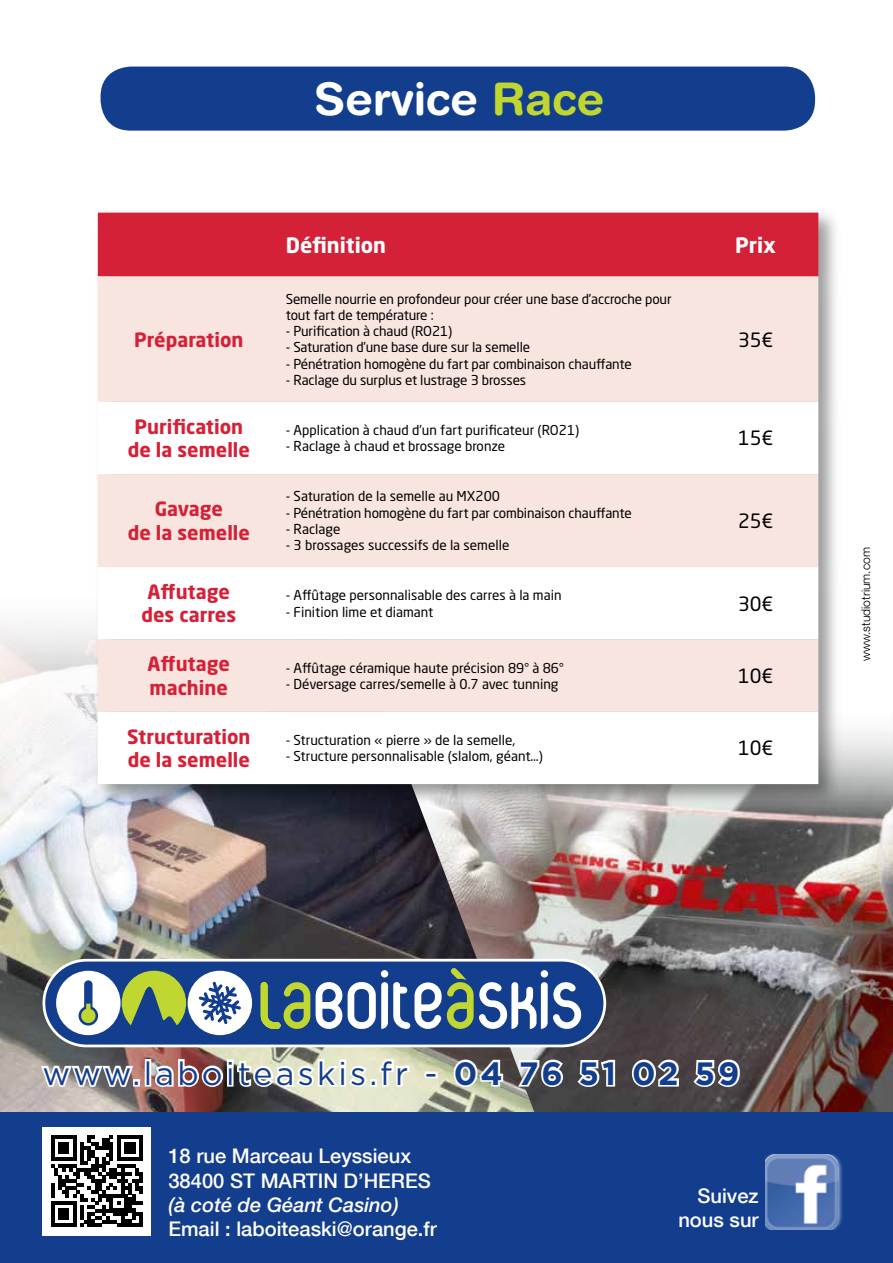
<style>
.page{position:relative;width:893px;height:1263px;background:#fff}
.page>*{position:absolute;margin:0;border:0;box-sizing:border-box;transform-origin:0 0}
.t1{font:700 45px "Helvetica Rounded LT Std";color:#fff}
.t2{font:32.25px "Gotham";letter-spacing:.1em;color:#133d8d}
.t3{font:700 21px "Neo Sans Std";color:#fff}
.t4{font:500 20.1px/24.2px "Helvetica Neue LT Com";color:#fff}
.t5{font:italic 500 20.1px "Helvetica Neue";color:#fff}
.t6{font:700 19.5px/23.4px "Neo Sans Std";color:#d52138;text-align:center}
.t7{font:19.5px "Neo Sans Std";color:#000}
.t8{font:13.5px/16.2px "Neo Sans Std";letter-spacing:-.01em;color:#000}
.t9{font:300 12.15px "Helvetica Neue LT Com";color:#000}
.s1{color:#bfd730}
.s2{font-weight:700}
</style>
<div class="page">
<img style="left:535px;top:731px;width:357px;height:381px">
<img style="left:0;top:621px;width:535px;height:491px">
<svg style="left:892px;top:730px;width:1px;height:382px"></svg>
<div style="left:0;top:1112px;width:893px;height:151px;background:#133d8d"></div>
<div style="left:765px;top:1155px;width:77px;height:75px;background:#fff;opacity:.75"></div>
<div style="left:765px;top:1155px;width:74px;height:75px;background:#fff;opacity:.75"></div>
<div style="left:43px;top:1127px;width:108px;height:108px;background:#fff"></div>
<svg style="left:51px;top:1135px;width:92px;height:92px"></svg>
<svg style="left:43px;top:959px;width:563px;height:88px"></svg>
<div style="left:45px;top:961px;width:558px;height:83px;background:#133d8d;border-radius:42px"></div>
<svg style="left:316px;top:982px;width:26px;height:47px"></svg>
<div style="left:56px;top:971px;width:65px;height:64px;background:#fff;border-radius:50%"></div>
<svg style="left:261px;top:982px;width:49px;height:47px"></svg>
<svg style="left:348px;top:968px;width:233px;height:61px"></svg>
<svg style="left:79px;top:980px;width:19px;height:45px"></svg>
<svg style="left:122px;top:971px;width:64px;height:54px"></svg>
<div style="left:381px;top:970px;width:7px;height:7px;background:#fff;border-radius:50%"></div>
<div style="left:541px;top:970px;width:7px;height:7px;background:#fff;border-radius:50%"></div>
<div style="left:188px;top:971px;width:64px;height:64px;background:#fff;border-radius:50%"></div>
<svg style="left:199px;top:982px;width:42px;height:42px"></svg>
<svg style="left:38px;top:1059px;width:98px;height:35px"></svg>
<div style="left:133px;top:1079px;width:7px;height:7px;border:4px solid #fff"></div>
<svg style="left:153px;top:1057px;width:72px;height:32px"></svg>
<div style="left:227px;top:1059px;width:7px;height:7px;border:4px solid #fff"></div>
<div style="left:227px;top:1066px;width:7px;height:20px;border:4px solid #fff"></div>
<svg style="left:235px;top:1057px;width:135px;height:32px"></svg>
<svg style="left:378px;top:1057px;width:33px;height:34px"></svg>
<div style="left:425px;top:1071px;width:13px;height:7px;border:4px solid #fff"></div>
<svg style="left:451px;top:1057px;width:54px;height:32px"></svg>
<svg style="left:516px;top:1057px;width:50px;height:33px"></svg>
<svg style="left:575px;top:1058px;width:42px;height:31px"></svg>
<svg style="left:630px;top:1057px;width:51px;height:32px"></svg>
<svg style="left:691px;top:1057px;width:51px;height:32px"></svg>
<div style="left:99px;top:65px;width:717px;height:67px;background:#133d8d;border-radius:32px"></div>
<div style="left:98px;top:64px;width:720px;height:69px;border:3px solid #fff;border-radius:32px"></div>
<div style="left:94px;top:207px;width:748px;height:599px;background:#000;opacity:.4"></div>
<div style="left:98px;top:213px;width:720px;height:63px;background:#d52138"></div>
<div style="left:98px;top:276px;width:720px;height:126px;background:#f8e5df"></div>
<svg style="left:98px;top:402px;width:720px;height:382px"></svg>
<h1 class="t1" style="left:315px;top:72px;width:291px">Service <span class="s1">Race</span></h1>
<h3 class="t6" style="left:134px;top:327px;width:111px">Préparation</h3>
<h3 class="t3" style="left:286px;top:231px;width:102px">Définition</h3>
<h3 class="t3" style="left:735px;top:231px;width:43px">Prix</h3>
<p class="t8" style="left:286px;top:290px;width:387px">Semelle nourrie en profondeur pour créer une base d’accroche pour tout fart de température :</p>
<p class="t8" style="left:286px;top:323px;width:168px">- Purification à chaud (RO21)</p>
<p class="t8" style="left:286px;top:339px;width:246px">- Saturation d’une base dure sur la semelle</p>
<p class="t8" style="left:286px;top:355px;width:347px">- Pénétration homogène du fart par combinaison chauffante</p>
<p class="t8" style="left:286px;top:371px;width:242px">- Raclage du surplus et lustrage 3 brosses</p>
<h3 class="t7" style="left:738px;top:327px;width:37px">35€</h3>
<h3 class="t6" style="left:128px;top:414px;width:124px">Purification de la semelle</h3>
<p class="t8" style="left:286px;top:422px;width:295px">- Application à chaud d’un fart purificateur (RO21)</p>
<p class="t8" style="left:286px;top:438px;width:221px">- Raclage à chaud et brossage bronze</p>
<h3 class="t6" style="left:128px;top:497px;width:124px">Gavage<br>de la semelle</h3>
<p class="t8" style="left:286px;top:488px;width:216px">- Saturation de la semelle au MX200</p>
<p class="t8" style="left:286px;top:504px;width:347px">- Pénétration homogène du fart par combinaison chauffante</p>
<p class="t8" style="left:286px;top:521px;width:56px">- Raclage</p>
<p class="t8" style="left:286px;top:537px;width:225px">- 3 brossages successifs de la semelle</p>
<h3 class="t6" style="left:141px;top:579px;width:96px">Affutage des carres</h3>
<p class="t8" style="left:286px;top:587px;width:277px">- Affûtage personnalisable des carres à la main</p>
<p class="t8" style="left:286px;top:603px;width:149px">- Finition lime et diamant</p>
<h3 class="t6" style="left:148px;top:652px;width:84px;text-align:left">Affutage machine</h3>
<p class="t8" style="left:286px;top:659px;width:279px">- Affûtage céramique haute précision 89° à 86°</p>
<p class="t8" style="left:286px;top:676px;width:274px">- Déversage carres/semelle à 0.7 avec tunning</p>
<h3 class="t6" style="left:127px;top:724px;width:125px;text-align:left">Structuration de la semelle</h3>
<p class="t8" style="left:286px;top:732px;width:231px">- Structuration « pierre » de la semelle,</p>
<p class="t8" style="left:286px;top:748px;width:259px">- Structure personnalisable (slalom, géant…)</p>
<h3 class="t7" style="left:738px;top:426px;width:37px">15€</h3>
<h3 class="t7" style="left:738px;top:509px;width:37px">25€</h3>
<h3 class="t7" style="left:738px;top:592px;width:37px">30€</h3>
<h3 class="t7" style="left:738px;top:664px;width:37px">10€</h3>
<h3 class="t7" style="left:738px;top:736px;width:37px">10€</h3>
<p class="t9" style="left:858px;top:661px;width:116px;rotate:-90deg">www.studiotrium.com</p>
<h2 class="t2" style="left:43px;top:1052px;width:699px">www.laboiteaskis.fr - <span class="s2">04 76 51 02 59</span></h2>
<h3 class="t4" style="left:168px;top:1144px;width:264px">18 rue Marceau Leyssieux<br>38400 ST MARTIN D’HERES</h3>
<h3 class="t5" style="left:168px;top:1193px;width:232px">(à coté de Géant Casino)</h3>
<h3 class="t4" style="left:168px;top:1216px;width:270px">Email : laboiteaski@orange.fr</h3>
<h3 class="t4" style="left:678px;top:1183px;width:82px;text-align:right">Suivez nous sur</h3>
</div>
